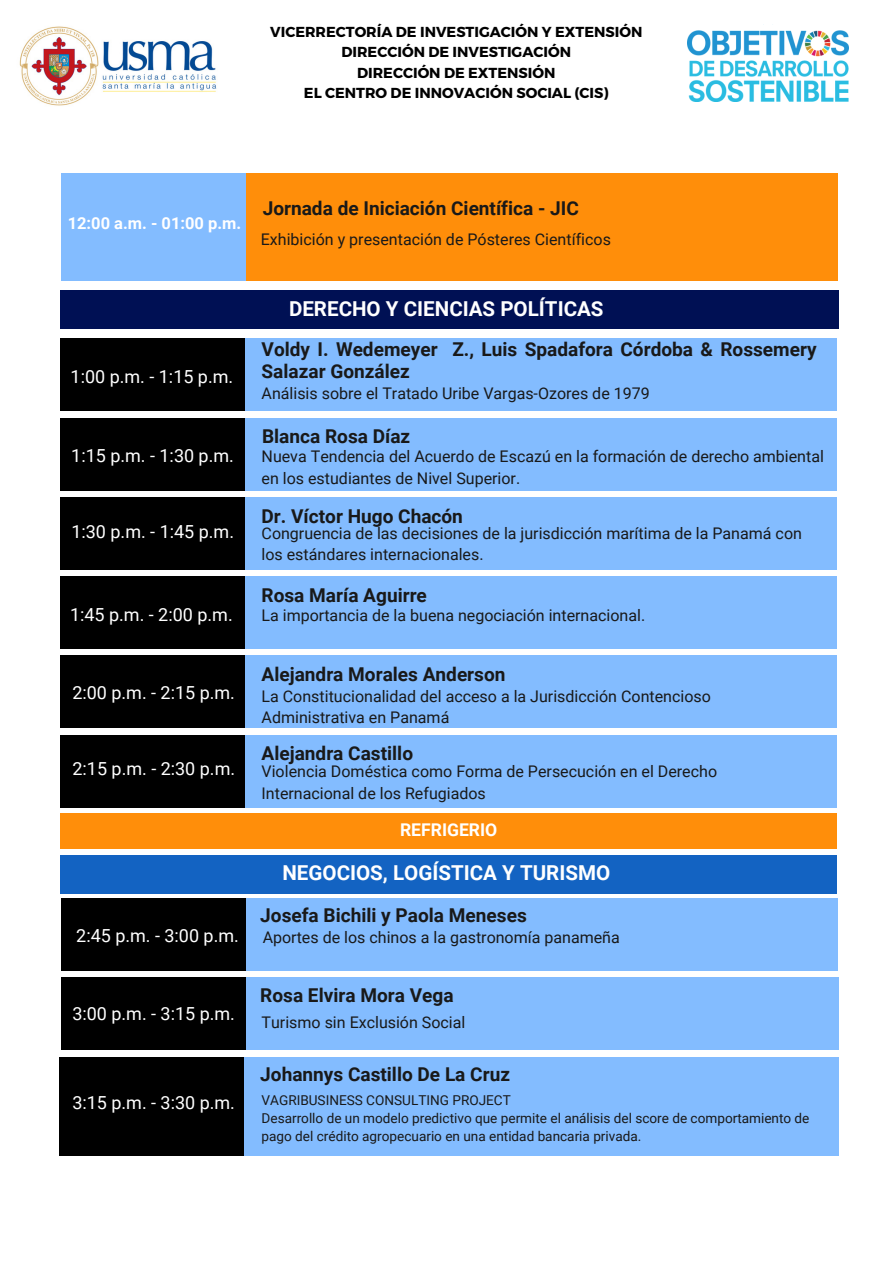
<style>
.page{position:relative;width:893px;height:1264px;background:#fff}
.page>*{position:absolute;margin:0;border:0;box-sizing:border-box;transform-origin:0 0}
.t1{font:700 20.55px "Roboto";color:#fff}
.t2{font:700 19.05px/21.3px "Roboto";color:#191919}
.t3{font:18px "Roboto";color:#fff}
.t4{font:700 17.55px "Roboto";color:#fff}
.t5{font:700 16.5px "Roboto";color:#fff}
.t6{font:16.05px/21.3px "Roboto";color:#191919}
.t7{font:700 14.4px "Montserrat";color:#000}
.t8{font:13.65px/18px "Roboto";color:#191919}
</style>
<div class="page">
<div style="left:235px;top:339px;width:602px;height:72px;background:#83bcff"></div>
<div style="left:235px;top:418px;width:602px;height:72px;background:#83bcff"></div>
<div style="left:60px;top:339px;width:185px;height:72px;background:#000"></div>
<div style="left:60px;top:418px;width:185px;height:72px;background:#000"></div>
<div style="left:235px;top:497px;width:602px;height:72px;background:#83bcff"></div>
<div style="left:60px;top:497px;width:185px;height:72px;background:#000"></div>
<div style="left:235px;top:576px;width:602px;height:72px;background:#83bcff"></div>
<div style="left:60px;top:576px;width:185px;height:72px;background:#000"></div>
<div style="left:235px;top:655px;width:602px;height:73px;background:#83bcff"></div>
<div style="left:60px;top:655px;width:185px;height:73px;background:#000"></div>
<div style="left:235px;top:735px;width:602px;height:72px;background:#83bcff"></div>
<div style="left:60px;top:735px;width:185px;height:72px;background:#000"></div>
<div style="left:62px;top:173px;width:776px;height:107px;background:#ff8e0a"></div>
<div style="left:62px;top:173px;width:184px;height:107px;background:#83bcff"></div>
<div style="left:236px;top:898px;width:602px;height:72px;background:#83bcff"></div>
<div style="left:62px;top:898px;width:184px;height:72px;background:#000"></div>
<div style="left:237px;top:977px;width:601px;height:72px;background:#83bcff"></div>
<div style="left:62px;top:977px;width:184px;height:72px;background:#000"></div>
<div style="left:237px;top:1056px;width:601px;height:99px;background:#83bcff"></div>
<div style="left:59px;top:1056px;width:184px;height:99px;background:#000"></div>
<div style="left:60px;top:812px;width:777px;height:36px;background:#ff8e0a"></div>
<div style="left:61px;top:855px;width:776px;height:39px;background:#1363c2"></div>
<div style="left:60px;top:290px;width:778px;height:39px;background:#001054"></div>
<img style="left:687px;top:30px;width:161px;height:71px">
<img style="left:19px;top:26px;width:198px;height:80px">
<p class="t7" style="left:270px;top:23px;width:373px">VICERRECTORÍA DE INVESTIGACIÓN Y EXTENSIÓN</p>
<p class="t7" style="left:341px;top:43px;width:231px">DIRECCIÓN DE INVESTIGACIÓN</p>
<p class="t7" style="left:357px;top:63px;width:200px">DIRECCIÓN DE EXTENSIÓN</p>
<p class="t7" style="left:304px;top:83px;width:306px">EL CENTRO DE INNOVACIÓN SOCIAL (CIS)</p>
<p class="t5" style="left:68px;top:214px;width:175px">12:00 a.m. - 01:00 p.m.</p>
<p class="t3" style="left:71px;top:366px;width:164px">1:00 p.m. - 1:15 p.m.</p>
<p class="t3" style="left:71px;top:445px;width:164px">1:15 p.m. - 1:30 p.m.</p>
<p class="t3" style="left:71px;top:521px;width:164px">1:30 p.m. - 1:45 p.m.</p>
<p class="t3" style="left:70px;top:604px;width:164px">1:45 p.m. - 2:00 p.m.</p>
<p class="t3" style="left:72px;top:682px;width:164px">2:00 p.m. - 2:15 p.m.</p>
<p class="t3" style="left:72px;top:758px;width:164px">2:15 p.m. - 2:30 p.m.</p>
<p class="t3" style="left:76px;top:925px;width:164px">2:45 p.m. - 3:00 p.m.</p>
<p class="t3" style="left:72px;top:1003px;width:164px">3:00 p.m. - 3:15 p.m.</p>
<p class="t3" style="left:72px;top:1092px;width:164px">3:15 p.m. - 3:30 p.m.</p>
<p class="t2" style="left:263px;top:198px;width:317px">Jornada de Iniciación Científica - JIC</p>
<p class="t6" style="left:261px;top:229px;width:351px">Exhibición y presentación de Pósteres Científicos</p>
<p class="t1" style="left:289px;top:297px;width:316px">DERECHO Y CIENCIAS POLÍTICAS</p>
<p class="t2" style="left:261px;top:339px;width:556px">Voldy I. Wedemeyer Z., Luis Spadafora Córdoba &amp; Rossemery<br>Salazar González</p>
<p class="t6" style="left:261px;top:383px;width:390px">Análisis sobre el Tratado Uribe Vargas-Ozores de 1979</p>
<p class="t2" style="left:262px;top:426px;width:150px">Blanca Rosa Díaz</p>
<p class="t6" style="left:261px;top:446px;width:564px">Nueva Tendencia del Acuerdo de Escazú en la formación de derecho ambiental en los estudiantes de Nivel Superior.</p>
<p class="t2" style="left:261px;top:505px;width:203px">Dr. Víctor Hugo Chacón</p>
<p class="t6" style="left:261px;top:522px;width:542px">Congruencia de las decisiones de la jurisdicción marítima de la Panamá con los estándares internacionales.</p>
<p class="t2" style="left:261px;top:584px;width:167px">Rosa María Aguirre</p>
<p class="t6" style="left:261px;top:604px;width:385px">La importancia de la buena negociación internacional.</p>
<p class="t2" style="left:261px;top:664px;width:245px">Alejandra Morales Anderson</p>
<p class="t6" style="left:261px;top:685px;width:451px">La Constitucionalidad del acceso a la Jurisdicción Contencioso<br>Administrativa en Panamá</p>
<p class="t2" style="left:261px;top:742px;width:153px">Alejandra Castillo</p>
<p class="t6" style="left:261px;top:761px;width:457px">Violencia Doméstica como Forma de Persecución en el Derecho<br>Internacional de los Refugiados</p>
<p class="t4" style="left:400px;top:819px;width:99px">REFRIGERIO</p>
<p class="t1" style="left:282px;top:861px;width:329px">NEGOCIOS, LOGÍSTICA Y TURISMO</p>
<p class="t2" style="left:260px;top:904px;width:268px">Josefa Bichili y Paola Meneses</p>
<p class="t6" style="left:263px;top:926px;width:358px">Aportes de los chinos a la gastronomía panameña</p>
<p class="t2" style="left:260px;top:984px;width:195px">Rosa Elvira Mora Vega</p>
<p class="t6" style="left:261px;top:1011px;width:205px">Turismo sin Exclusión Social</p>
<p class="t2" style="left:260px;top:1063px;width:251px">Johannys Castillo De La Cruz</p>
<p class="t8" style="left:261px;top:1091px;width:251px">VAGRIBUSINESS CONSULTING PROJECT</p>
<p class="t8" style="left:261px;top:1109px;width:549px">Desarrollo de un modelo predictivo que permite el análisis del score de comportamiento de pago del crédito agropecuario en una entidad bancaria privada.</p>
</div>
